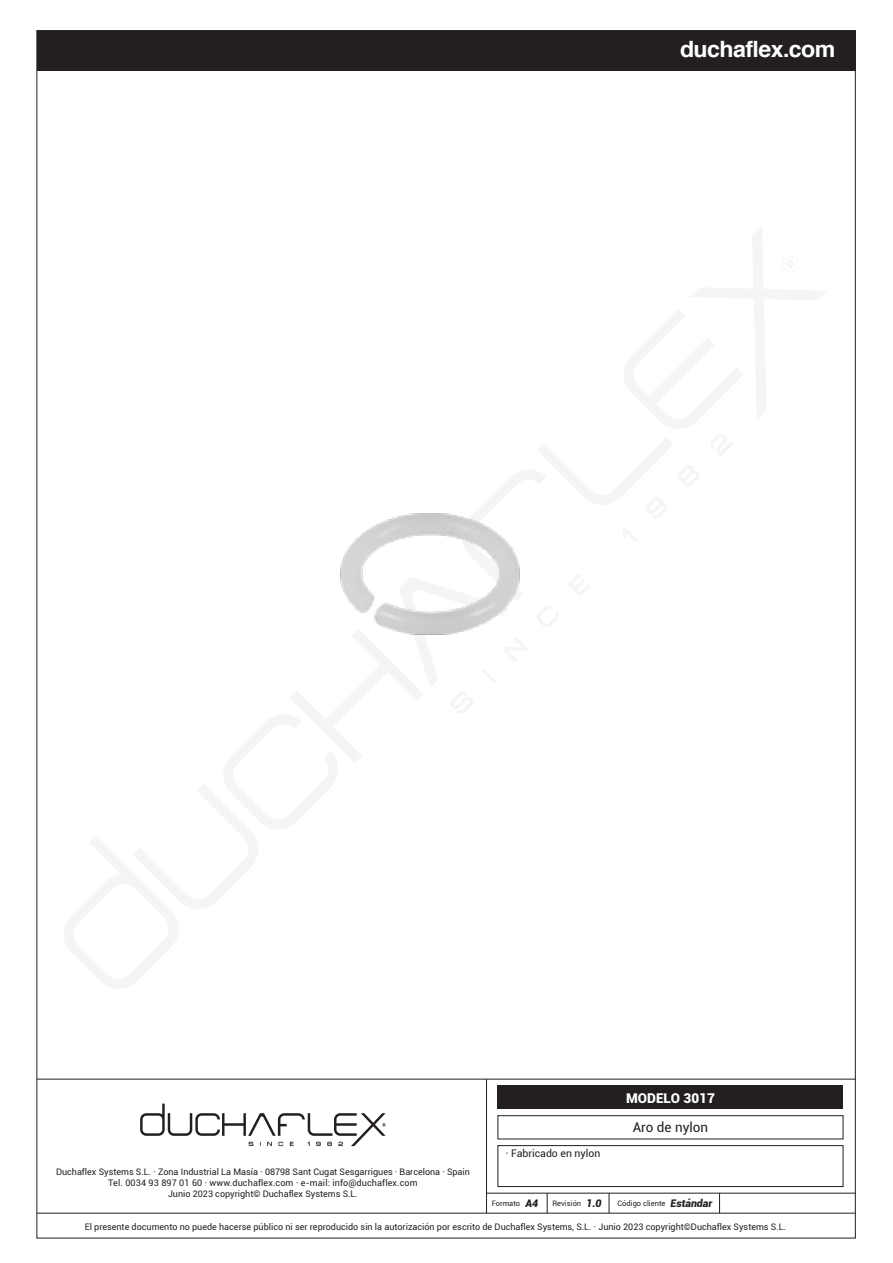
<style>
.page{position:relative;width:893px;height:1263px;background:#fff}
.page>*{position:absolute;margin:0;border:0;box-sizing:border-box;transform-origin:0 0}
.t1{font:700 22.5px "Helvetica";letter-spacing:-.025em;color:#fff}
.t2{font:13.5px "Roboto";color:#231f20}
.t3{font:900 13.5px "Roboto";color:#fff}
.t4{font:10.5px "Roboto";color:#231f20}
.t5{font:9px/10.8px "Roboto";color:#231f20;text-align:center}
.t6{font:7.5px "Roboto";color:#231f20}
.s1{font-weight:900;font-style:italic;font-size:10.5px}
</style>
<div class="page">
<hr style="left:37px;top:1079px;width:818px;height:1px;background:#231f20">
<hr style="left:486px;top:1193px;width:369px;height:1px;background:#231f20">
<hr style="left:37px;top:1213px;width:818px;height:1px;background:#231f20">
<hr style="left:486px;top:1079px;width:1px;height:134px;background:#231f20">
<svg style="left:547px;top:1193px;width:1px;height:20px"></svg>
<svg style="left:609px;top:1193px;width:1px;height:20px"></svg>
<svg style="left:719px;top:1193px;width:1px;height:20px"></svg>
<div style="left:37px;top:31px;width:818px;height:39px;background:#231f20"></div>
<div style="left:498px;top:1086px;width:345px;height:23px;background:#231f20"></div>
<div style="left:497px;top:1115px;width:346px;height:24px;border:1px solid #231f20"></div>
<div style="left:497px;top:1145px;width:346px;height:42px;border:1px solid #231f20"></div>
<svg style="left:140px;top:1103px;width:246px;height:43px"></svg>
<img style="left:340px;top:513px;width:180px;height:122px">
<h1 class="t1" style="left:680px;top:30px;width:157px">duchaflex.com</h1>
<h2 class="t3" style="left:626px;top:1089px;width:90px">MODELO 3017</h2>
<p class="t5" style="left:56px;top:1166px;width:415px">Duchaflex Systems S.L. · Zona Industrial La Masía · 08798 Sant Cugat Sesgarrigues · Barcelona · Spain<br>Tel. 0034 93 897 01 60 · www.duchaflex.com · e-mail: info@duchaflex.com<br>Junio 2023 copyright© Duchaflex Systems S.L.</p>
<p class="t4" style="left:506px;top:1146px;width:96px">· Fabricado en nylon</p>
<h2 class="t2" style="left:633px;top:1118px;width:77px">Aro de nylon</h2>
<p class="t6" style="left:492px;top:1198px;width:48px">Formato <span class="s1">A4</span></p>
<p class="t6" style="left:553px;top:1198px;width:51px">Revisión <span class="s1">1.0</span></p>
<p class="t6" style="left:618px;top:1198px;width:96px">Código cliente <span class="s1">Estándar</span></p>
<p class="t5" style="left:85px;top:1221px;width:703px">El presente documento no puede hacerse público ni ser reproducido sin la autorización por escrito de Duchaflex Systems, S.L. · Junio 2023 copyright©Duchaflex Systems S.L.</p>
</div>
